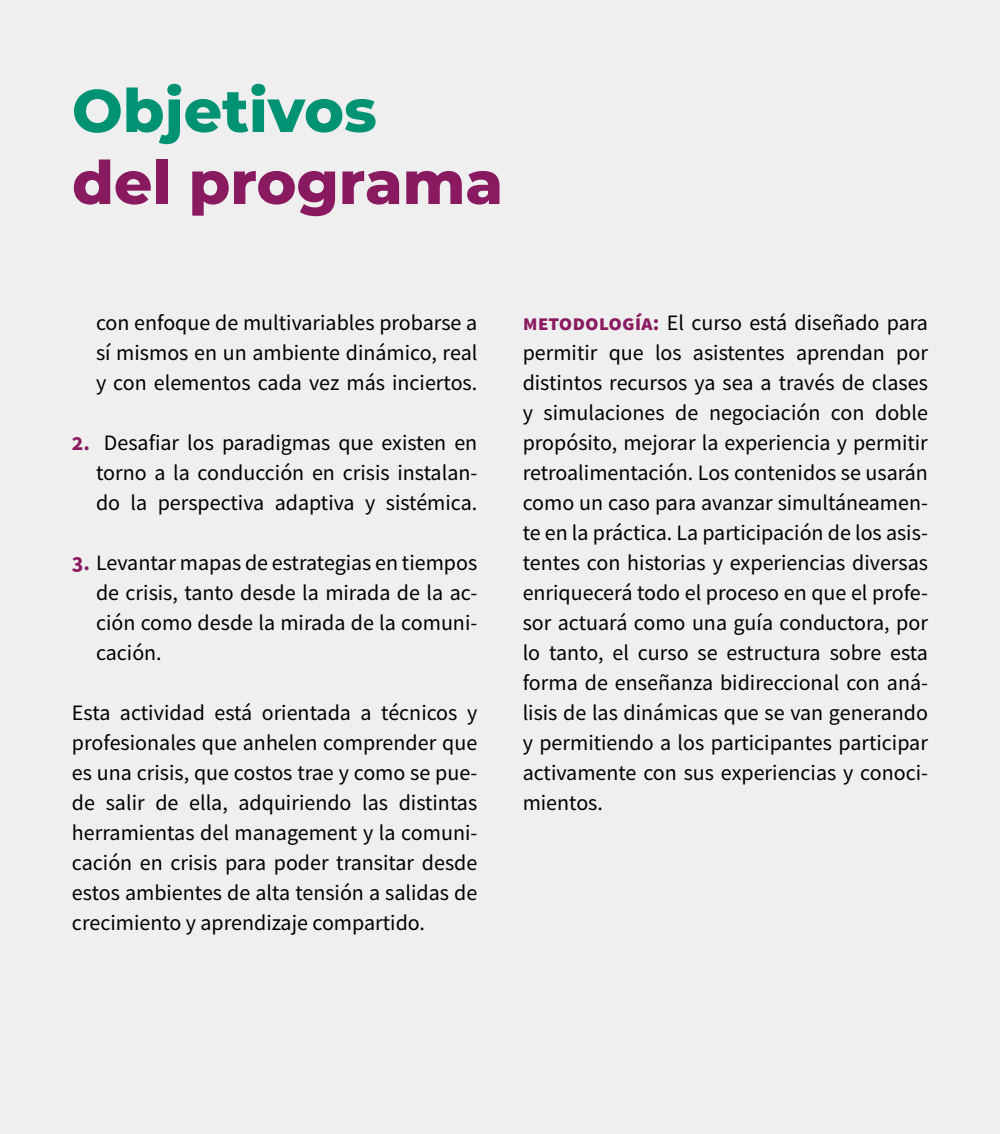
<style>
.page{position:relative;width:1000px;height:1134px;background:#efefef}
.page>*{position:absolute;margin:0;border:0;box-sizing:border-box;transform-origin:0 0}
.t1{font:800 60px "Montserrat";color:#8a1a60}
.t2{font:800 60px "Montserrat";color:#009373}
.t3{font:22px/30px "Source Sans Pro";color:#000;text-align:justify}
.s1{font-weight:700;color:#8a1a60}
</style>
<div class="page">
<h1 class="t2" style="left:72px;top:67px;width:306px">Objetivos</h1>
<h1 class="t1" style="left:72px;top:139px;width:433px">del programa</h1>
<p class="t3" style="left:96px;top:308px;width:383px">con enfoque de multivariables probarse a sí mismos en un ambiente dinámico, real y con elementos cada vez más inciertos.</p>
<p class="t3" style="left:96px;top:428px;width:383px;text-indent:-24px"><span class="s1">2.</span> Desafiar los paradigmas que existen en torno a la conducción en crisis instalan&shy;do la perspectiva adaptiva y sistémica.</p>
<p class="t3" style="left:96px;top:548px;width:383px;text-indent:-24px"><span class="s1">3.</span> Levantar mapas de estrategias en tiempos de crisis, tanto desde la mirada de la ac&shy;ción como desde la mirada de la comuni&shy;cación.</p>
<p class="t3" style="left:72px;top:698px;width:407px">Esta actividad está orientada a técnicos y profesionales que anhelen comprender que es una crisis, que costos trae y como se pue&shy;de salir de ella, adquiriendo las distintas herramientas del management y la comuni&shy;cación en crisis para poder transitar desde estos ambientes de alta tensión a salidas de crecimiento y aprendizaje compartido.</p>
<p class="t3" style="left:523px;top:308px;width:407px"><span class="s1">metodología:</span> El curso está diseñado para permitir que los asistentes aprendan por distintos recursos ya sea a través de clases y simulaciones de negociación con doble propósito, mejorar la experiencia y permitir retroalimentación. Los contenidos se usarán como un caso para avanzar simultáneamen&shy;te en la práctica. La participación de los asis&shy;tentes con historias y experiencias diversas enriquecerá todo el proceso en que el profe&shy;sor actuará como una guía conductora, por lo tanto, el curso se estructura sobre esta forma de enseñanza bidireccional con aná&shy;lisis de las dinámicas que se van generando y permitiendo a los participantes participar activamente con sus experiencias y conoci&shy;mientos.</p>
</div>
